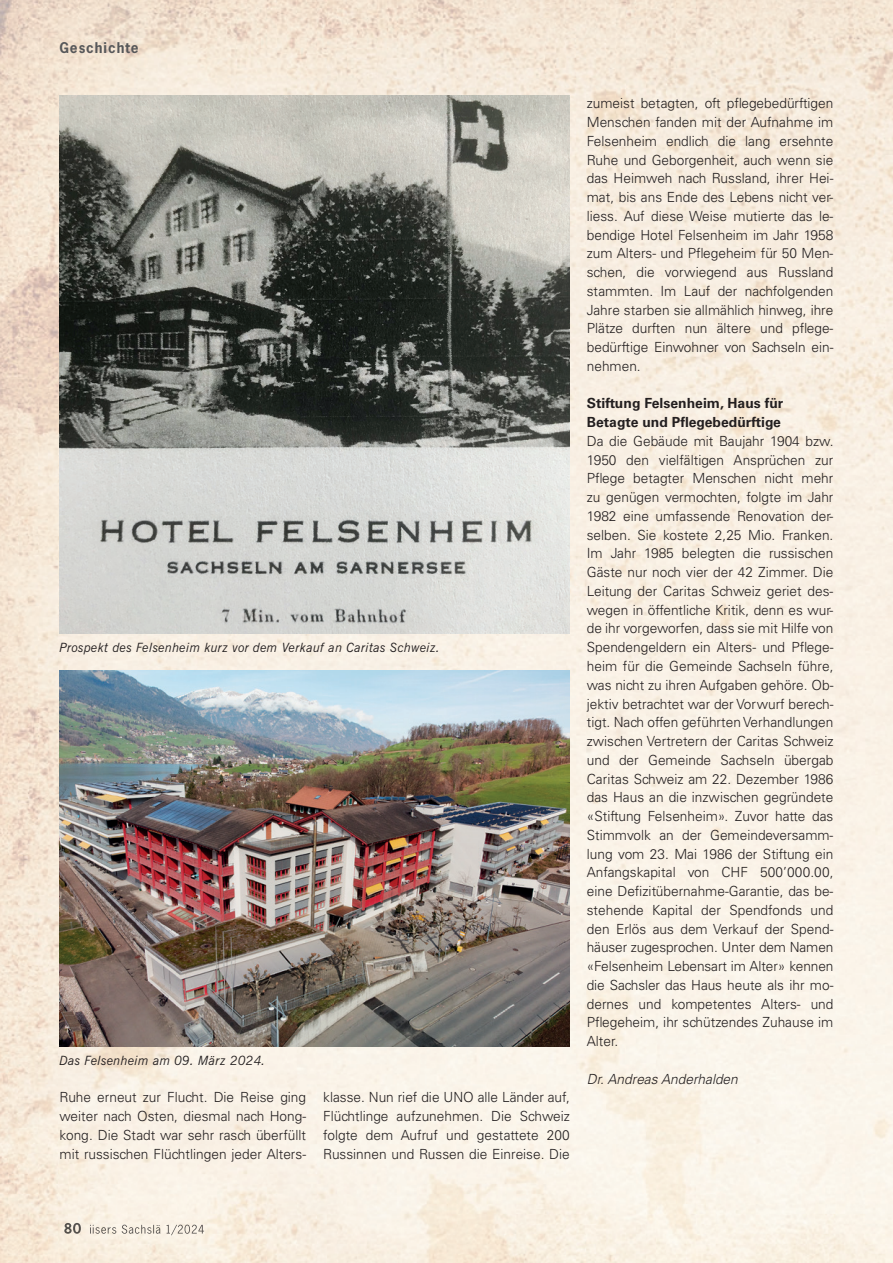
<style>
.page{position:relative;width:893px;height:1263px;background:#fff}
.page>*{position:absolute;margin:0;border:0;box-sizing:border-box;transform-origin:0 0}
.t1{font:300 13.95px/18.8px "Univers LT Std";color:#231f20;text-align:justify}
.t2{font:700 13.95px/18.8px "Univers LT Std";color:#231f20}
.t3{font:italic 300 13.95px "Univers LT Std";color:#231f20}
.t4{font:700 13.95px "News Gothic";letter-spacing:.07em;color:#57585a}
.t5{font:italic 12.75px "News Gothic BT";letter-spacing:.015em;color:#231f20}
</style>
<div class="page">
<img style="left:0;top:0;width:893px;height:1263px">
<img style="left:64px;top:1223px;width:140px;height:12px">
<img style="left:82px;top:1224px;width:122px;height:11px">
<img style="left:60px;top:96px;width:510px;height:538px">
<img style="left:60px;top:671px;width:510px;height:375px">
<p class="t4" style="left:60px;top:39px;width:81px">Geschichte</p>
<p class="t5" style="left:60px;top:640px;width:382px">Prospekt des Felsenheim kurz vor dem Verkauf an Caritas Schweiz.</p>
<p class="t5" style="left:60px;top:1052px;width:207px">Das Felsenheim am 09. März 2024.</p>
<p class="t1" style="left:60px;top:1088px;width:248px">Ruhe erneut zur Flucht. Die Reise ging weiter nach Osten, diesmal nach Hong&shy;kong. Die Stadt war sehr rasch überfüllt mit russischen Flüchtlingen jeder Alters-</p>
<p class="t1" style="left:323px;top:1088px;width:248px">klasse. Nun rief die UNO alle Länder auf, Flüchtlinge aufzunehmen. Die Schweiz folgte dem Aufruf und gestattete 200<br>Russinnen und Russen die Einreise. Die</p>
<p class="t1" style="left:587px;top:94px;width:248px">zumeist betagten, oft pflegebedürftigen Menschen fanden mit der Aufnahme im Felsenheim endlich die lang ersehnte Ruhe und Geborgenheit, auch wenn sie das Heimweh nach Russland, ihrer Hei&shy;mat, bis ans Ende des Lebens nicht ver&shy;liess. Auf diese Weise mutierte das le&shy;bendige Hotel Felsenheim im Jahr 1958 zum Alters- und Pflegeheim für 50 Men&shy;schen, die vorwiegend aus Russland stammten. Im Lauf der nachfolgenden Jahre starben sie allmählich hinweg, ihre Plätze durften nun ältere und pflege&shy;bedürftige Einwohner von Sachseln ein&shy;nehmen.</p>
<p class="t2" style="left:587px;top:394px;width:198px">Stiftung Felsenheim, Haus für<br>Betagte und Pflegebedürftige</p>
<p class="t1" style="left:587px;top:432px;width:248px">Da die Gebäude mit Baujahr 1904 bzw.<br>1950 den vielfältigen Ansprüchen zur Pflege betagter Menschen nicht mehr zu genügen vermochten, folgte im Jahr 1982 eine umfassende Renovation der&shy;selben. Sie kostete 2,25 Mio. Franken.<br>Im Jahr 1985 belegten die russischen Gäste nur noch vier der 42 Zimmer. Die Leitung der Caritas Schweiz geriet des&shy;wegen in öffentliche Kritik, denn es wur&shy;de ihr vorgeworfen, dass sie mit Hilfe von Spendengeldern ein Alters- und Pflege&shy;heim für die Gemeinde Sachseln führe, was nicht zu ihren Aufgaben gehöre. Ob&shy;jektiv betrachtet war der Vorwurf berech&shy;tigt. Nach offen geführten Verhandlungen zwischen Vertretern der Caritas Schweiz und der Gemeinde Sachseln übergab Caritas Schweiz am 22. Dezember 1986 das Haus an die inzwischen gegründete «Stiftung Felsenheim». Zuvor hatte das Stimmvolk an der Gemeindeversamm&shy;lung vom 23. Mai 1986 der Stiftung ein Anfangskapital von CHF 500’000.00, eine Defizitübernahme-Garantie, das be&shy;stehende Kapital der Spendfonds und den Erlös aus dem Verkauf der Spend&shy;häuser zugesprochen. Unter dem Namen «Felsenheim Lebensart im Alter» kennen die Sachsler das Haus heute als ihr mo&shy;dernes und kompetentes Alters- und Pflegeheim, ihr schützendes Zuhause im Alter.</p>
<p class="t3" style="left:587px;top:1070px;width:153px">Dr. Andreas Anderhalden</p>
</div>
